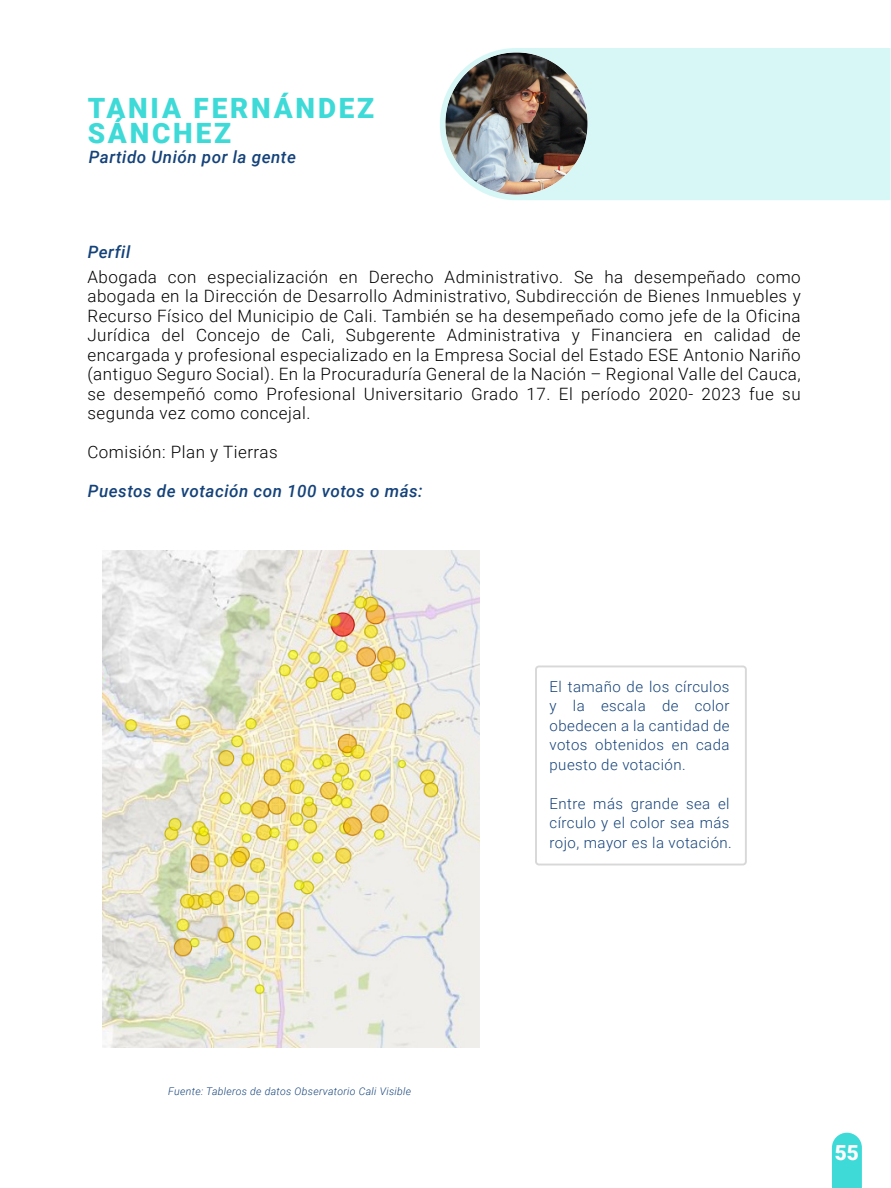
<style>
.page{position:relative;width:891px;height:1188px;background:#fff}
.page>*{position:absolute;margin:0;border:0;box-sizing:border-box;transform-origin:0 0}
.t1{font:900 27.9px/25px "Roboto";letter-spacing:.1em;color:#3edad7}
.t2{font:900 20.85px "Roboto";color:#fff}
.t3{font:300 16.95px/19.5px "Roboto";letter-spacing:.03em;color:#000;text-align:justify}
.t4{font:italic 500 16.95px "Roboto";letter-spacing:.03em;color:#14427a}
.t5{font:300 15px/19.5px "Roboto";letter-spacing:.03em;color:#14427a;text-align:justify}
.t6{font:italic 300 10.5px "Roboto";letter-spacing:.03em;color:#14427a}
</style>
<div class="page">
<div style="left:440px;top:48px;width:451px;height:152px;background:#d7f7f6"></div>
<img style="left:102px;top:550px;width:378px;height:498px">
<img style="left:445px;top:53px;width:142px;height:142px">
<svg style="left:832px;top:1133px;width:30px;height:55px;background:#48dcd9"></svg>
<div style="left:535px;top:665px;width:212px;height:200px;border:2px solid #d8d8d8;border-radius:3px"></div>
<h1 class="t1" style="left:88px;top:95px;width:288px">TANIA FERNÁNDEZ<br>SÁNCHEZ</h1>
<p class="t4" style="left:89px;top:145px;width:209px">Partido Unión por la gente</p>
<p class="t4" style="left:88px;top:240px;width:44px">Perfil</p>
<p class="t3" style="left:87px;top:266px;width:715px">Abogada con especialización en Derecho Administrativo. Se ha desempeñado como abogada en la Dirección de Desarrollo Administrativo, Subdirección de Bienes Inmuebles y Recurso Físico del Municipio de Cali. También se ha desempeñado como jefe de la Oficina Jurídica del Concejo de Cali, Subgerente Administrativa y Financiera en calidad de encargada y profesional especializado en la Empresa Social del Estado ESE Antonio Nariño (antiguo Seguro Social). En la Procuraduría General de la Nación – Regional Valle del Cauca, se desempeñó como Profesional Universitario Grado 17. El período 2020- 2023 fue su segunda vez como concejal.</p>
<p class="t3" style="left:87px;top:442px;width:192px">Comisión: Plan y Tierras</p>
<p class="t4" style="left:88px;top:479px;width:336px">Puestos de votación con 100 votos o más:</p>
<p class="t5" style="left:550px;top:676px;width:182px">El tamaño de los círculos y la escala de color obedecen a la cantidad de votos obtenidos en cada puesto de votación.</p>
<p class="t5" style="left:550px;top:793px;width:184px;text-align:left">Entre más grande sea el círculo y el color sea más rojo, mayor es la votación.</p>
<p class="t6" style="left:168px;top:1084px;width:244px">Fuente: Tableros de datos Observatorio Cali Visible</p>
<p class="t2" style="left:835px;top:1138px;width:26px">55</p>
</div>
